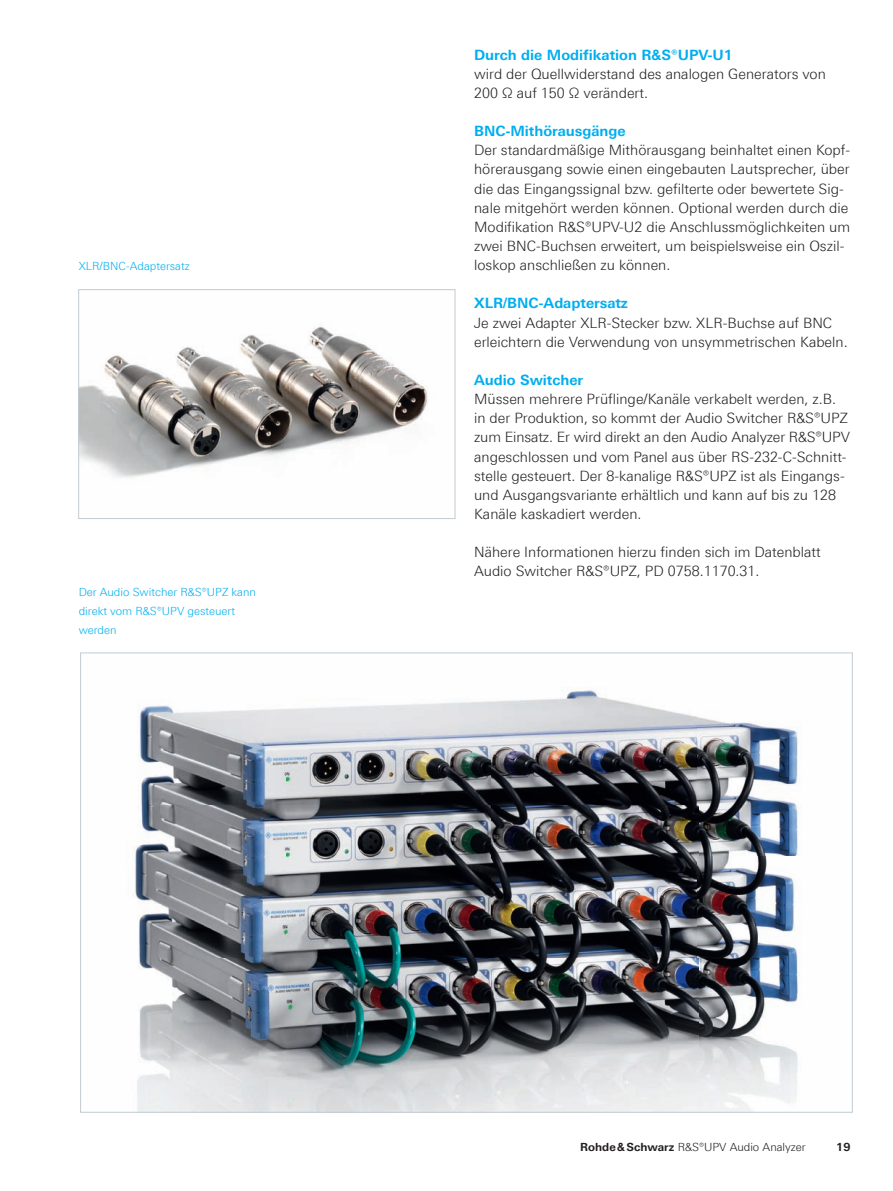
<style>
.page{position:relative;width:893px;height:1191px;background:#fff}
.page>*{position:absolute;margin:0;border:0;box-sizing:border-box;transform-origin:0 0}
.t1{font:300 14.25px/19.2px "Linotype Univers 330";color:#231f20}
.t2{font:700 14.25px "Linotype Univers 630";color:#00aeef}
.t3{font:300 11.25px/19.2px "Linotype Univers 330";color:#00aeef}
.t4{font:300 11.25px "Linotype Univers 330";color:#231f20}
.t5{font:700 11.25px "Linotype Univers 630";color:#231f20}
.s1{font-family:"Linotype Univers 630";font-weight:700}
</style>
<div class="page">
<img style="left:134px;top:690px;width:667px;height:420px">
<img style="left:80px;top:325px;width:348px;height:153px">
<div style="left:78px;top:289px;width:377px;height:230px;border:1px solid #c2cbd1"></div>
<p class="t3" style="left:79px;top:256px;width:113px">XLR/BNC-Adaptersatz</p>
<p class="t3" style="left:79px;top:582px;width:179px">Der Audio Switcher R&amp;S®UPZ kann direkt vom R&amp;S®UPV gesteuert werden</p>
<p class="t2" style="left:474px;top:46px;width:260px">Durch die Modifikation R&amp;S®UPV-U1</p>
<p class="t1" style="left:474px;top:64px;width:353px">wird der Quellwiderstand des analogen Generators von<br>200 Ω auf 150 Ω verändert.</p>
<p class="t2" style="left:474px;top:122px;width:153px">BNC-Mithörausgänge</p>
<p class="t1" style="left:474px;top:140px;width:378px">Der standardmäßige Mithörausgang beinhaltet einen Kopf&shy;hörerausgang sowie einen eingebauten Lautsprecher, über die das Eingangssignal bzw. gefilterte oder bewertete Sig&shy;nale mitgehört werden können. Optional werden durch die Modifikation R&amp;S®UPV-U2 die Anschlussmöglichkeiten um zwei BNC-Buchsen erweitert, um beispielsweise ein Oszil&shy;loskop anschließen zu können.</p>
<p class="t2" style="left:474px;top:295px;width:155px">XLR/BNC-Adaptersatz</p>
<p class="t1" style="left:474px;top:313px;width:375px">Je zwei Adapter XLR-Stecker bzw. XLR-Buchse auf BNC erleichtern die Verwendung von unsymmetrischen Kabeln.</p>
<p class="t2" style="left:474px;top:371px;width:111px">Audio Switcher</p>
<p class="t1" style="left:474px;top:389px;width:377px">Müssen mehrere Prüflinge/Kanäle verkabelt werden, z.B. in der Produktion, so kommt der Audio Switcher R&amp;S®UPZ zum Einsatz. Er wird direkt an den Audio Analyzer R&amp;S®UPV angeschlossen und vom Panel aus über RS-232-C-Schnitt&shy;stelle gesteuert. Der 8-kanalige R&amp;S®UPZ ist als Eingangs&shy;und Ausgangsvariante erhältlich und kann auf bis zu 128<br>Kanäle kaskadiert werden.</p>
<p class="t1" style="left:474px;top:542px;width:348px">Nähere Informationen hierzu finden sich im Datenblatt<br>Audio Switcher R&amp;S®UPZ, PD 0758.1170.31.</p>
<p class="t4" style="left:580px;top:1140px;width:227px"><span class="s1">Rohde &amp; Schwarz</span> R&amp;S®UPV Audio Analyzer</p>
<p class="t5" style="left:836px;top:1139px;width:16px">19</p>
</div>
